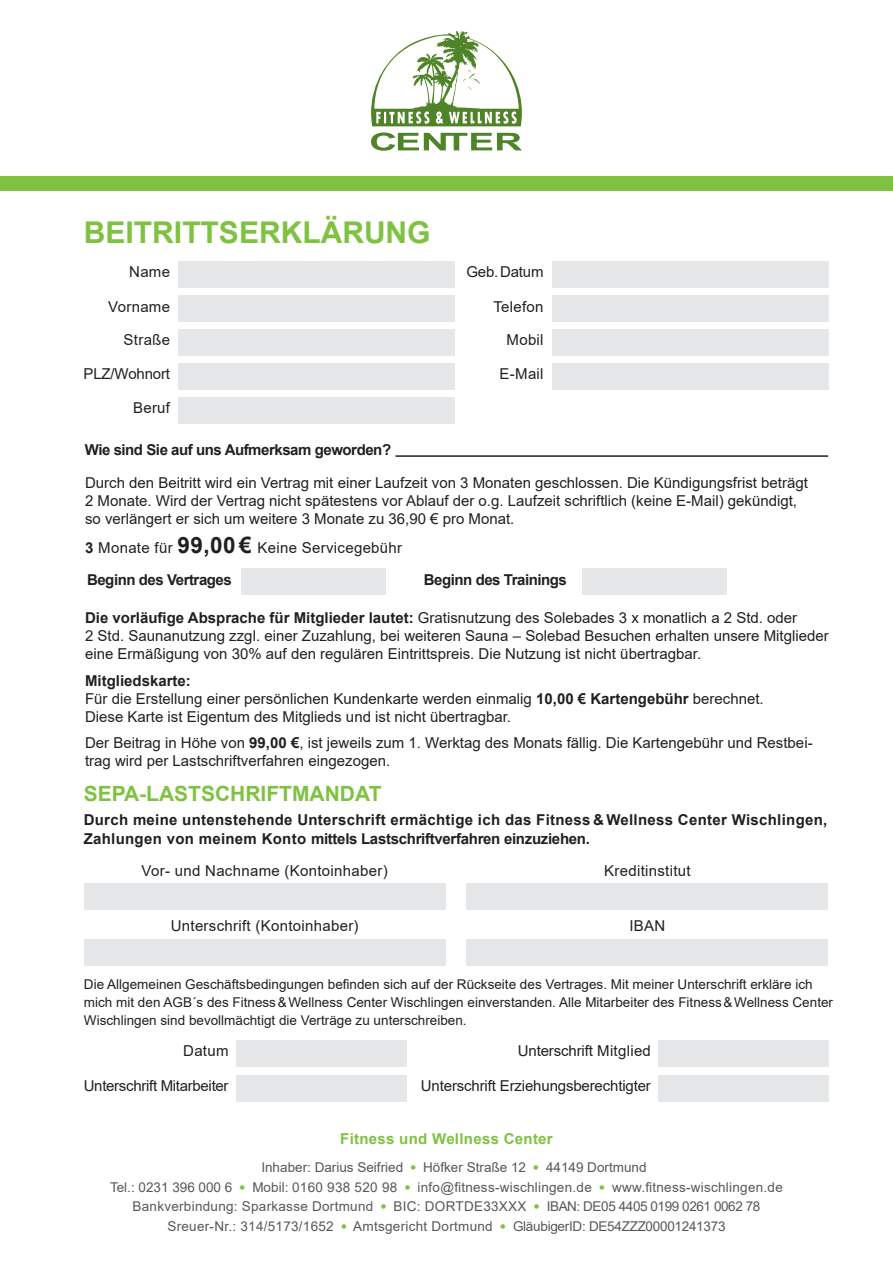
<style>
.page{position:relative;width:893px;height:1263px;background:#fff}
.page>*{position:absolute;margin:0;border:0;box-sizing:border-box;transform-origin:0 0}
.t1{font:700 30px "Arial";color:#7fc241}
.t2{font:700 21px "Arial";color:#7fc241}
.t3{font:15px/18px "Arial";color:#231f20}
.t4{font:700 15px/19.5px "Arial";letter-spacing:.02em;color:#231f20}
.t5{font:15px "Arial";letter-spacing:.02em;color:#231f20}
.t6{font:700 15px "Arial";letter-spacing:-.02em;color:#231f20}
.t7{font:700 15px "Arial";letter-spacing:.02em;color:#7fc241}
.t8{font:15px "Arial";letter-spacing:-.02em;color:#231f20}
.t9{font:13.5px/18px "Arial";color:#231f20}
.t10{font:13.5px "Arial";letter-spacing:.02em;color:#57585a}
.t11{font:13.5px "Arial";color:#57585a}
.s1{font-weight:700}
.s2{font-weight:700;font-size:22.5px}
.s3{font-family:"Futura Std";font-weight:300;font-stretch:condensed;font-size:12px;color:#7fc241}
</style>
<div class="page">
<svg style="left:371px;top:30px;width:151px;height:121px"></svg>
<div style="left:0;top:176px;width:893px;height:15px;background:#7fc241"></div>
<div style="left:552px;top:261px;width:276px;height:27px;background:#e6e7e9"></div>
<div style="left:552px;top:296px;width:276px;height:26px;background:#e6e7e9"></div>
<div style="left:552px;top:330px;width:276px;height:26px;background:#e6e7e9"></div>
<div style="left:552px;top:364px;width:276px;height:26px;background:#e6e7e9"></div>
<div style="left:179px;top:261px;width:276px;height:27px;background:#e6e7e9"></div>
<div style="left:179px;top:296px;width:276px;height:26px;background:#e6e7e9"></div>
<div style="left:179px;top:330px;width:276px;height:26px;background:#e6e7e9"></div>
<div style="left:179px;top:364px;width:276px;height:26px;background:#e6e7e9"></div>
<div style="left:179px;top:398px;width:276px;height:26px;background:#e6e7e9"></div>
<div style="left:84px;top:884px;width:361px;height:26px;background:#e6e7e9"></div>
<div style="left:467px;top:884px;width:361px;height:26px;background:#e6e7e9"></div>
<div style="left:84px;top:939px;width:361px;height:26px;background:#e6e7e9"></div>
<div style="left:467px;top:939px;width:361px;height:26px;background:#e6e7e9"></div>
<div style="left:658px;top:1041px;width:170px;height:26px;background:#e6e7e9"></div>
<div style="left:658px;top:1075px;width:170px;height:26px;background:#e6e7e9"></div>
<div style="left:236px;top:1041px;width:170px;height:26px;background:#e6e7e9"></div>
<div style="left:236px;top:1075px;width:170px;height:26px;background:#e6e7e9"></div>
<div style="left:241px;top:569px;width:145px;height:26px;background:#e6e7e9"></div>
<div style="left:583px;top:569px;width:144px;height:26px;background:#e6e7e9"></div>
<hr style="left:395px;top:455px;width:433px;height:2px;background:#231f20">
<h1 class="t1" style="left:84px;top:211px;width:348px">BEITRITTSERKLÄRUNG</h1>
<p class="t3" style="left:129px;top:263px;width:42px">Name</p>
<p class="t5" style="left:108px;top:296px;width:63px">Vorname</p>
<p class="t3" style="left:124px;top:331px;width:48px">Straße</p>
<p class="t3" style="left:84px;top:365px;width:88px">PLZ/Wohnort</p>
<p class="t3" style="left:133px;top:399px;width:39px">Beruf</p>
<p class="t6" style="left:85px;top:439px;width:308px">Wie sind Sie auf uns Aufmerksam geworden?</p>
<p class="t3" style="left:466px;top:263px;width:79px">Geb.Datum</p>
<p class="t5" style="left:493px;top:296px;width:52px">Telefon</p>
<p class="t3" style="left:507px;top:331px;width:39px">Mobil</p>
<p class="t3" style="left:500px;top:365px;width:45px">E-Mail</p>
<p class="t3" style="left:85px;top:474px;width:724px">Durch den Beitritt wird ein Vertrag mit einer Laufzeit von 3 Monaten geschlossen. Die Kündigungsfrist beträgt<br>2 Monate. Wird der Vertrag nicht spätestens vor Ablauf der o.g. Laufzeit schriftlich (keine E-Mail) gekündigt, so verlängert er sich um weitere 3 Monate zu 36,90 € pro Monat.</p>
<p class="t5" style="left:85px;top:538px;width:319px"><span class="s1">3</span> Monate für <span class="s2">99,00 €</span> Keine Servicegebühr</p>
<p class="t6" style="left:87px;top:569px;width:146px">Beginn des Vertrages</p>
<p class="t6" style="left:424px;top:569px;width:145px">Beginn des Trainings</p>
<p class="t3" style="left:85px;top:609px;width:745px"><span class="s1">Die vorläufige Absprache für Mitglieder lautet:</span> Gratisnutzung des Solebades 3 x monatlich a 2 Std. oder<br>2 Std. Saunanutzung zzgl. einer Zuzahlung, bei weiteren Sauna – Solebad Besuchen erhalten unsere Mitglieder eine Ermäßigung von 30% auf den regulären Eintrittspreis. Die Nutzung ist nicht übertragbar.</p>
<p class="t3" style="left:85px;top:671px;width:680px"><span class="s1">Mitgliedskarte:<br></span>Für die Erstellung einer persönlichen Kundenkarte werden einmalig <span class="s1">10,00 € Kartengebühr</span> berechnet.<br>Diese Karte ist Eigentum des Mitglieds und ist nicht übertragbar.</p>
<p class="t3" style="left:85px;top:734px;width:729px">Der Beitrag in Höhe von <span class="s1">99,00 €</span>, ist jeweils zum 1. Werktag des Monats fällig. Die Kartengebühr und Restbei&shy;trag wird per Lastschriftverfahren eingezogen.</p>
<h2 class="t2" style="left:84px;top:779px;width:299px">SEPA-LASTSCHRIFTMANDAT</h2>
<p class="t4" style="left:84px;top:810px;width:745px">Durch meine untenstehende Unterschrift ermächtige ich das Fitness &amp; Wellness Center Wischlingen,<br>Zahlungen von meinem Konto mittels Lastschriftverfahren einzuziehen.</p>
<p class="t5" style="left:142px;top:860px;width:248px">Vor- und Nachname (Kontoinhaber)</p>
<p class="t5" style="left:604px;top:860px;width:88px">Kreditinstitut</p>
<p class="t5" style="left:171px;top:915px;width:189px">Unterschrift (Kontoinhaber)</p>
<p class="t3" style="left:629px;top:916px;width:37px">IBAN</p>
<p class="t9" style="left:84px;top:975px;width:751px">Die Allgemeinen Geschäftsbedingungen befinden sich auf der Rückseite des Vertrages. Mit meiner Unterschrift erkläre ich mich mit den AGB´s des Fitness&amp;Wellness Center Wischlingen einverstanden. Alle Mitarbeiter des Fitness&amp;Wellness Center<br>Wischlingen sind bevollmächtigt die Verträge zu unterschreiben.</p>
<p class="t3" style="left:518px;top:1042px;width:135px">Unterschrift Mitglied</p>
<p class="t3" style="left:421px;top:1076px;width:231px">Unterschrift Erziehungsberechtigter</p>
<p class="t3" style="left:183px;top:1042px;width:47px">Datum</p>
<p class="t8" style="left:84px;top:1075px;width:146px">Unterschrift Mitarbeiter</p>
<p class="t7" style="left:340px;top:1128px;width:214px">Fitness und Wellness Center</p>
<p class="t11" style="left:261px;top:1158px;width:387px">Inhaber: Darius Seifried <span class="s3">•</span> Höfker Straße 12 <span class="s3">•</span> 44149 Dortmund</p>
<p class="t10" style="left:110px;top:1178px;width:674px">Tel.: 0231 396 000 6 <span class="s3">•</span> Mobil: 0160 938 520 98 <span class="s3">•</span> info@fitness-wischlingen.de <span class="s3">•</span> www.fitness-wischlingen.de</p>
<p class="t10" style="left:133px;top:1197px;width:629px">Bankverbindung: Sparkasse Dortmund <span class="s3">•</span> BIC: DORTDE33XXX <span class="s3">•</span> IBAN: DE05 4405 0199 0261 0062 78</p>
<p class="t10" style="left:167px;top:1217px;width:560px">Sreuer-Nr.: 314/5173/1652 <span class="s3">•</span> Amtsgericht Dortmund <span class="s3">•</span> GläubigerID: DE54ZZZ00001241373</p>
</div>
